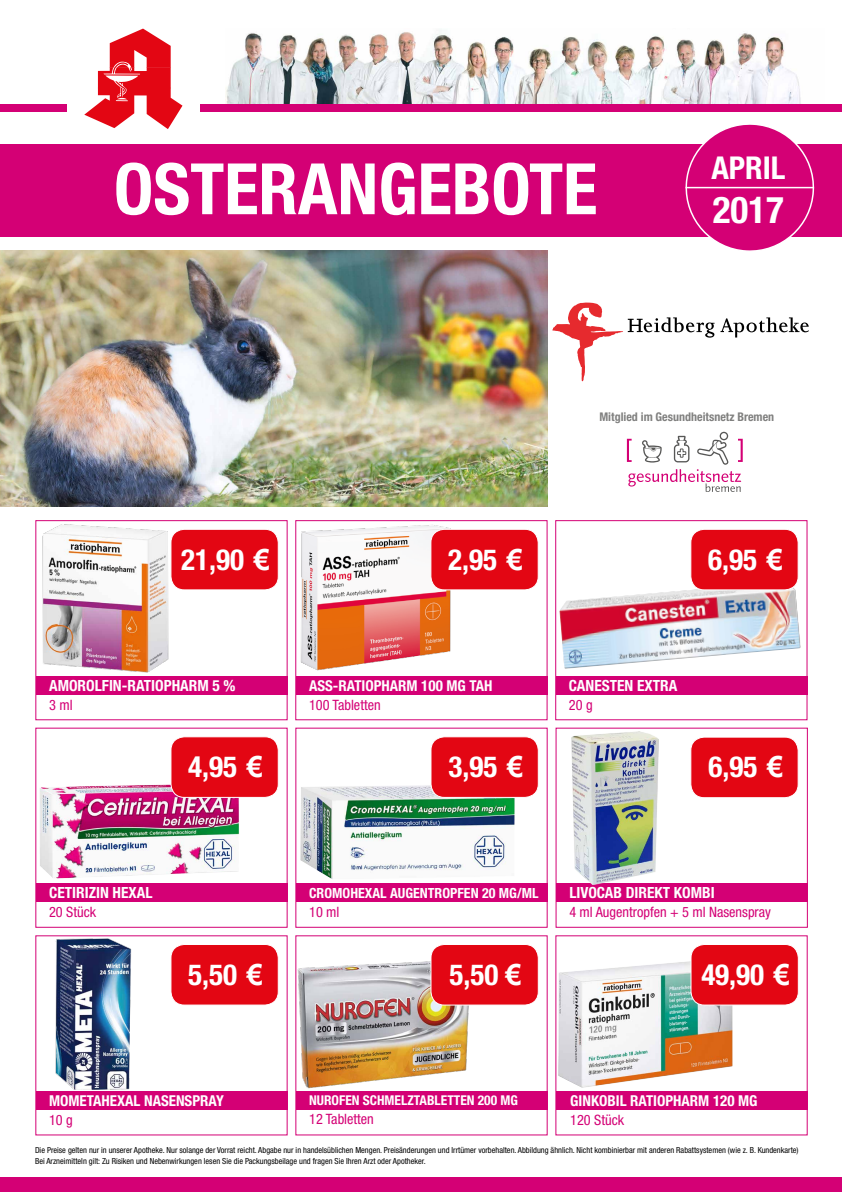
<style>
.page{position:relative;width:842px;height:1192px;background:#fff}
.page>*{position:absolute;margin:0;border:0;box-sizing:border-box;transform-origin:0 0}
.t1{font:700 condensed 71px "Helvetica Neue";color:#fff}
.t2{font:700 condensed 37.05px "Helvetica Neue";color:#fff}
.t3{font:700 condensed 31.5px "Helvetica Neue";color:#fff}
.t4{font:700 condensed 29.1px "Helvetica Neue";color:#fff}
.t5{font:700 condensed 15.4px "Helvetica Neue";color:#fff}
.t6{font:700 condensed 15px "Helvetica Neue";color:#fff}
.t7{font:condensed 14.3px "Helvetica Neue";color:#d40075}
.t8{font:700 condensed 14px "Helvetica Neue";color:#fff}
.t9{font:700 condensed 13.5px "Helvetica Neue";color:#fff}
.t10{font:700 condensed 12px "Helvetica Neue";color:#80807f}
.t11{font:condensed 8.35px/11.3px "Helvetica Neue";color:#000}
.s1{font-family:"Arial";font-stretch:normal}
</style>
<div class="page">
<img style="left:55px;top:938px;width:77px;height:152px">
<img style="left:226px;top:30px;width:598px;height:75px">
<svg style="left:35px;top:29px;width:147px;height:100px"></svg>
<div style="left:0;top:105px;width:67px;height:7px;background:#d40075"></div>
<div style="left:0;top:144px;width:842px;height:93px;background:#d40075"></div>
<svg style="left:685px;top:124px;width:130px;height:127px"></svg>
<hr style="left:685px;top:187px;width:129px;height:1px;background:#fff">
<div style="left:201px;top:105px;width:641px;height:7px;background:#d40075"></div>
<div style="left:36px;top:676px;width:252px;height:18px;background:#d40075"></div>
<div style="left:296px;top:676px;width:251px;height:18px;background:#d40075"></div>
<div style="left:36px;top:883px;width:252px;height:19px;background:#d40075"></div>
<div style="left:296px;top:883px;width:252px;height:19px;background:#d40075"></div>
<div style="left:36px;top:1091px;width:252px;height:19px;background:#d40075"></div>
<div style="left:296px;top:1091px;width:252px;height:19px;background:#d40075"></div>
<div style="left:556px;top:883px;width:252px;height:19px;background:#d40075"></div>
<div style="left:556px;top:1091px;width:252px;height:19px;background:#d40075"></div>
<div style="left:556px;top:676px;width:251px;height:18px;background:#d40075"></div>
<img style="left:297px;top:961px;width:172px;height:128px">
<img style="left:300px;top:785px;width:215px;height:94px">
<img style="left:40px;top:784px;width:199px;height:95px">
<img style="left:42px;top:524px;width:132px;height:149px">
<img style="left:571px;top:731px;width:88px;height:154px">
<div style="left:556px;top:728px;width:252px;height:200px;border:1px solid #d40075"></div>
<div style="left:35px;top:520px;width:253px;height:200px;border:1px solid #d40075"></div>
<div style="left:555px;top:520px;width:252px;height:200px;border:1px solid #d40075"></div>
<div style="left:295px;top:728px;width:253px;height:200px;border:1px solid #d40075"></div>
<div style="left:35px;top:728px;width:253px;height:200px;border:1px solid #d40075"></div>
<img style="left:298px;top:520px;width:158px;height:151px">
<img style="left:0;top:251px;width:547px;height:255px">
<img style="left:559px;top:581px;width:242px;height:88px">
<img style="left:558px;top:961px;width:175px;height:127px">
<div style="left:0;top:1177px;width:842px;height:15px;background:#d40075"></div>
<svg style="left:627px;top:432px;width:116px;height:60px"></svg>
<svg style="left:552px;top:303px;width:257px;height:78px"></svg>
<div style="left:171px;top:529px;width:107px;height:61px;background:#e30613;border-radius:13px"></div>
<div style="left:171px;top:529px;width:108px;height:61px;border:1px solid #fff;border-radius:13px"></div>
<div style="left:431px;top:529px;width:107px;height:61px;background:#e30613;border-radius:13px"></div>
<div style="left:431px;top:529px;width:107px;height:61px;border:1px solid #fff;border-radius:13px"></div>
<div style="left:171px;top:737px;width:107px;height:60px;background:#e30613;border-radius:13px"></div>
<div style="left:171px;top:736px;width:108px;height:62px;border:1px solid #fff;border-radius:13px"></div>
<div style="left:431px;top:737px;width:107px;height:60px;background:#e30613;border-radius:13px"></div>
<div style="left:431px;top:736px;width:108px;height:62px;border:1px solid #fff;border-radius:13px"></div>
<div style="left:171px;top:944px;width:107px;height:61px;background:#e30613;border-radius:13px"></div>
<div style="left:171px;top:944px;width:108px;height:61px;border:1px solid #fff;border-radius:13px"></div>
<div style="left:691px;top:737px;width:107px;height:61px;background:#e30613;border-radius:13px"></div>
<div style="left:690px;top:737px;width:108px;height:61px;border:1px solid #fff;border-radius:13px"></div>
<div style="left:431px;top:944px;width:107px;height:61px;background:#e30613;border-radius:13px"></div>
<div style="left:431px;top:944px;width:108px;height:61px;border:1px solid #fff;border-radius:13px"></div>
<div style="left:691px;top:944px;width:107px;height:61px;background:#e30613;border-radius:13px"></div>
<div style="left:691px;top:944px;width:108px;height:61px;border:1px solid #fff;border-radius:13px"></div>
<div style="left:691px;top:529px;width:107px;height:61px;background:#e30613;border-radius:13px"></div>
<div style="left:690px;top:529px;width:108px;height:61px;border:1px solid #fff;border-radius:13px"></div>
<h1 class="t1" style="left:114px;top:146px;width:485px">OSTERANGEBOTE</h1>
<h3 class="t3" style="left:711px;top:149px;width:76px">APRIL</h3>
<h2 class="t2" style="left:713px;top:187px;width:73px">2017</h2>
<h3 class="t10" style="left:599px;top:410px;width:176px">Mitglied im Gesundheitsnetz Bremen</h3>
<h3 class="t4" style="left:181px;top:542px;width:90px">21,90 <span class="s1">€</span></h3>
<h3 class="t4" style="left:448px;top:542px;width:76px">2,95 <span class="s1">€</span></h3>
<h3 class="t4" style="left:708px;top:542px;width:76px">6,95 <span class="s1">€</span></h3>
<h3 class="t5" style="left:49px;top:676px;width:188px">AMOROLFIN-RATIOPHARM 5 %</h3>
<h3 class="t7" style="left:49px;top:697px;width:25px">3 ml</h3>
<h3 class="t6" style="left:309px;top:676px;width:185px">ASS-RATIOPHARM 100 MG TAH</h3>
<h3 class="t7" style="left:309px;top:697px;width:73px">100 Tabletten</h3>
<h3 class="t5" style="left:569px;top:676px;width:110px">CANESTEN EXTRA</h3>
<h3 class="t7" style="left:569px;top:697px;width:25px">20 g</h3>
<h3 class="t4" style="left:188px;top:749px;width:76px">4,95 <span class="s1">€</span></h3>
<h3 class="t4" style="left:449px;top:749px;width:76px">3,95 <span class="s1">€</span></h3>
<h3 class="t4" style="left:708px;top:749px;width:76px">6,95 <span class="s1">€</span></h3>
<h3 class="t5" style="left:49px;top:883px;width:105px">CETIRIZIN HEXAL</h3>
<h3 class="t7" style="left:49px;top:904px;width:49px">20 Stück</h3>
<h3 class="t8" style="left:309px;top:885px;width:231px">CROMOHEXAL AUGENTROPFEN 20 MG/ML</h3>
<h3 class="t7" style="left:309px;top:904px;width:32px">10 ml</h3>
<h3 class="t4" style="left:188px;top:957px;width:76px">5,50 <span class="s1">€</span></h3>
<h3 class="t4" style="left:450px;top:957px;width:74px">5,50 <span class="s1">€</span></h3>
<h3 class="t5" style="left:569px;top:883px;width:147px">LIVOCAB DIREKT KOMBI</h3>
<h3 class="t7" style="left:569px;top:904px;width:203px">4 ml Augentropfen + 5 ml Nasenspray</h3>
<h3 class="t4" style="left:701px;top:957px;width:90px">49,90 <span class="s1">€</span></h3>
<h3 class="t6" style="left:49px;top:1092px;width:176px">MOMETAHEXAL NASENSPRAY</h3>
<h3 class="t7" style="left:49px;top:1112px;width:25px">10 g</h3>
<h3 class="t9" style="left:309px;top:1092px;width:210px">NUROFEN SCHMELZTABLETTEN 200 MG</h3>
<h3 class="t7" style="left:309px;top:1111px;width:66px">12 Tabletten</h3>
<h3 class="t6" style="left:570px;top:1091px;width:189px">GINKOBIL RATIOPHARM 120 MG</h3>
<h3 class="t7" style="left:570px;top:1112px;width:55px">120 Stück</h3>
<p class="t11" style="left:35px;top:1144px;width:765px">Die Preise gelten nur in unserer Apotheke. Nur solange der Vorrat reicht. Abgabe nur in handelsüblichen Mengen. Preisänderungen und Irrtümer vorbehalten. Abbildung ähnlich. Nicht kombinierbar mit anderen Rabattsystemen (wie z. B. Kundenkarte)<br>Bei Arzneimitteln gilt: Zu Risiken und Nebenwirkungen lesen Sie die Packungsbeilage und fragen Sie Ihren Arzt oder Apotheker.</p>
</div>
